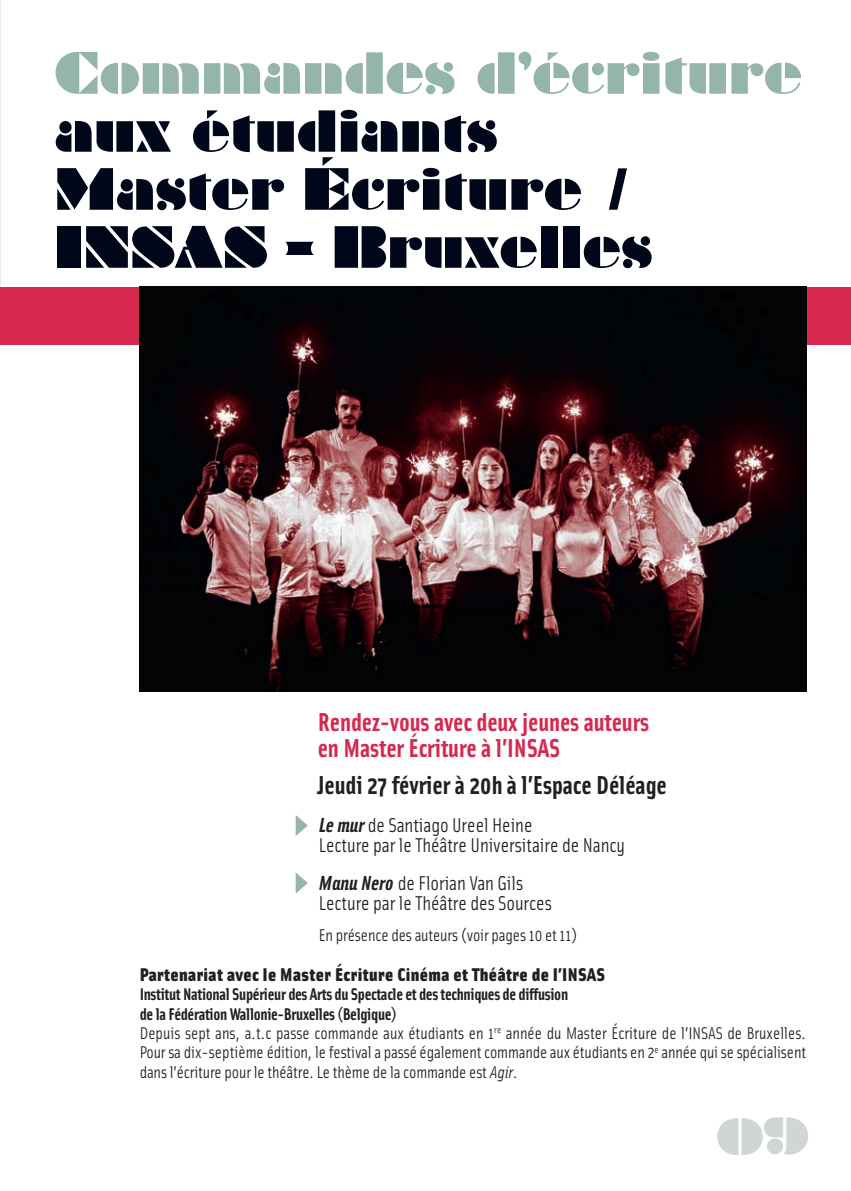
<style>
.page{position:relative;width:851px;height:1191px;background:#fff}
.page>*{position:absolute;margin:0;border:0;box-sizing:border-box;transform-origin:0 0}
.t1{font:54px/58px "Braggadocio";letter-spacing:-.01em;color:#01071a}
.t2{font:54px "Braggadocio";letter-spacing:-.01em;color:#95b4ab}
.t3{font:48px "Braggadocio";color:#cfd6d4}
.t4{font:700 26px/26px "Solex";letter-spacing:-.005em;color:#d6294f}
.t5{font:700 26px "Solex";letter-spacing:-.005em;color:#231f20}
.t6{font:20px/20px "Solex";letter-spacing:-.005em;color:#231f20}
.t7{font:900 18.4px "Solex";letter-spacing:.02em;color:#231f20}
.t8{font:17px/19.2px "Solex";letter-spacing:-.01em;color:#231f20}
.s1{font-weight:700;font-style:italic;font-size:20.4px}
.s2{font-weight:700}
.s3{font-style:italic}
</style>
<div class="page">
<div style="left:0;top:287px;width:850px;height:58px;background:#d6294f"></div>
<img style="left:140px;top:287px;width:666px;height:405px">
<svg style="left:295px;top:815px;width:13px;height:21px"></svg>
<svg style="left:295px;top:872px;width:13px;height:21px"></svg>
<h1 class="t2" style="left:54px;top:40px;width:750px">Commandes d’écriture</h1>
<h1 class="t1" style="left:54px;top:102px;width:600px">aux étudiants<br>Master Écriture /<br>INSAS - Bruxelles</h1>
<h3 class="t4" style="left:317px;top:707px;width:333px">Rendez-vous avec deux jeunes auteurs en Master Écriture à l’INSAS</h3>
<h3 class="t5" style="left:317px;top:767px;width:350px">Jeudi 27 février à 20h à l’Espace Déléage</h3>
<p class="t6" style="left:319px;top:814px;width:308px"><span class="s1">Le mur</span> de Santiago Ureel Heine<br>Lecture par le Théâtre Universitaire de Nancy</p>
<p class="t6" style="left:319px;top:872px;width:234px"><span class="s1">Manu Nero</span> de Florian Van Gils<br>Lecture par le Théâtre des Sources</p>
<p class="t8" style="left:319px;top:924px;width:260px">En présence des auteurs (voir pages 10 et 11)</p>
<p class="t7" style="left:140px;top:962px;width:467px">Partenariat avec le Master Écriture Cinéma et Théâtre de l’INSAS</p>
<p class="t8" style="left:140px;top:984px;width:668px"><span class="s2">Institut National Supérieur des Arts du Spectacle et des techniques de diffusion<br>de la Fédération Wallonie-Bruxelles (Belgique)<br></span>Depuis sept ans, a.t.c passe commande aux étudiants en 1<sup>re</sup> année du Master Écriture de l’INSAS de Bruxelles.<br>Pour sa dix-septième édition, le festival a passé également commande aux étudiants en 2<sup>e</sup> année qui se spécialisent dans l’écriture pour le théâtre. Le thème de la commande est <span class="s3">Agir</span>.</p>
<h2 class="t3" style="left:715px;top:1107px;width:95px">09</h2>
</div>
